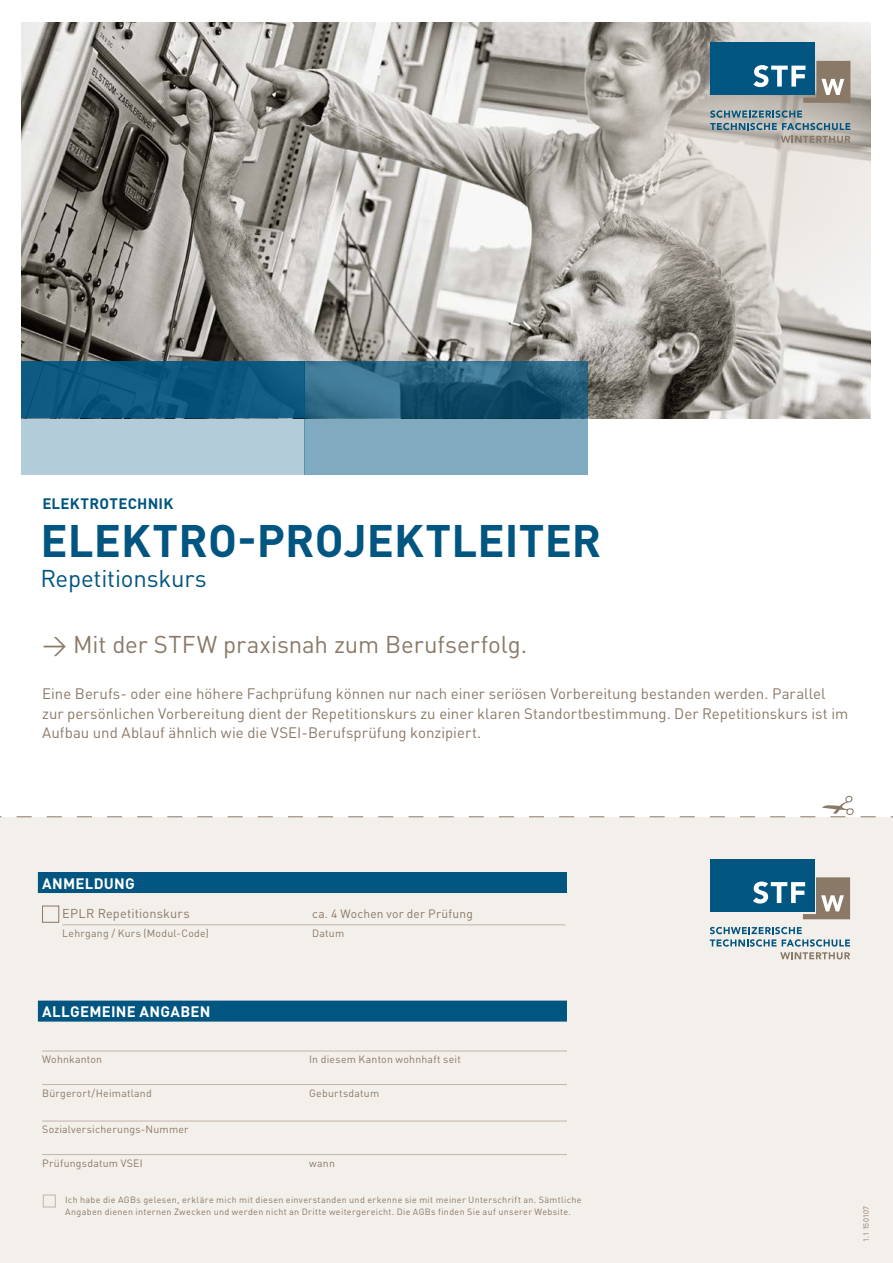
<style>
.page{position:relative;width:893px;height:1263px;background:#fff}
.page>*{position:absolute;margin:0;border:0;box-sizing:border-box;transform-origin:0 0}
.t1{font:700 45px "DIN Pro";letter-spacing:.005em;color:#005581}
.t2{font:24px "DIN Pro";letter-spacing:-.005em;color:#8a7967}
.t3{font:24px "DIN Pro";letter-spacing:-.01em;color:#005581}
.t4{font:15px/19.5px "DIN Pro";color:#8a7967}
.t5{font:700 15px "DIN Pro";letter-spacing:.015em;color:#fff}
.t6{font:700 15px "DIN Pro";letter-spacing:.02em;color:#005581}
.t7{font:12.75px "DIN Pro";letter-spacing:.01em;color:#8a7967}
.t8{font:12px "DIN Pro";letter-spacing:.02em;color:#8a7967}
.t9{font:10.5px "DIN Pro";letter-spacing:.02em;color:#8a7967}
.t10{font:9px/12px "DIN Pro";letter-spacing:.035em;color:#8a7967}
.t11{font:7.5px "DIN Pro";letter-spacing:.015em;color:#8a7967}
</style>
<div class="page">
<div style="left:0;top:817px;width:893px;height:446px;background:#f3efeb"></div>
<img style="left:21px;top:22px;width:850px;height:396px">
<div style="left:710px;top:859px;width:105px;height:52px;background:#005581"></div>
<svg style="left:710px;top:927px;width:140px;height:32px"></svg>
<svg style="left:753px;top:877px;width:97px;height:42px"></svg>
<div style="left:21px;top:418px;width:284px;height:57px;background:#b3ccd9"></div>
<div style="left:305px;top:418px;width:283px;height:57px;background:#80aac0"></div>
<div style="left:21px;top:362px;width:284px;height:56px;background:#0d5980"></div>
<svg style="left:305px;top:362px;width:283px;height:56px;background:#235e7b"></svg>
<svg style="left:535px;top:22px;width:336px;height:352px;background:#bebbb5"></svg>
<div style="left:710px;top:43px;width:105px;height:52px;background:#005581"></div>
<svg style="left:710px;top:110px;width:140px;height:20px;background:#8c9fa6"></svg>
<svg style="left:781px;top:136px;width:69px;height:7px"></svg>
<svg style="left:753px;top:61px;width:97px;height:42px"></svg>
<div style="left:38px;top:1000px;width:529px;height:21px;background:#005581"></div>
<hr style="left:42px;top:1051px;width:525px;height:1px;background:#c2b6a8">
<hr style="left:42px;top:1084px;width:525px;height:1px;background:#c2b6a8">
<hr style="left:42px;top:1121px;width:525px;height:1px;background:#c2b6a8">
<hr style="left:42px;top:1154px;width:525px;height:1px;background:#c2b6a8">
<div style="left:38px;top:872px;width:529px;height:21px;background:#005581"></div>
<hr style="left:62px;top:924px;width:503px;height:1px;background:#c2b6a8">
<div style="left:42px;top:906px;width:17px;height:17px;border:1px solid #8a7967"></div>
<div style="left:43px;top:1194px;width:13px;height:13px;border:1px solid #c2b6a8"></div>
<svg style="left:0;top:796px;width:893px;height:21px"></svg>
<p class="t6" style="left:42px;top:491px;width:133px">ELEKTROTECHNIK</p>
<h1 class="t1" style="left:41px;top:503px;width:562px">ELEKTRO-PROJEKTLEITER</h1>
<h2 class="t3" style="left:40px;top:559px;width:168px">Repetitionskurs</h2>
<h2 class="t2" style="left:43px;top:625px;width:486px">→ Mit der STFW praxisnah zum Berufserfolg.</h2>
<p class="t4" style="left:42px;top:683px;width:808px">Eine Berufs- oder eine höhere Fachprüfung können nur nach einer seriösen Vorbereitung bestanden werden. Parallel zur persönlichen Vorbereitung dient der Repetitionskurs zu einer klaren Standortbestimmung. Der Repetitionskurs ist im<br>Aufbau und Ablauf ähnlich wie die VSEI-Berufsprüfung konzipiert.</p>
<p class="t5" style="left:42px;top:871px;width:94px">ANMELDUNG</p>
<p class="t7" style="left:62px;top:904px;width:129px">EPLR Repetitionskurs</p>
<p class="t8" style="left:312px;top:904px;width:162px">ca. 4 Wochen vor der Prüfung</p>
<p class="t9" style="left:62px;top:925px;width:148px">Lehrgang / Kurs (Modul-Code)</p>
<p class="t9" style="left:312px;top:925px;width:34px">Datum</p>
<p class="t5" style="left:42px;top:999px;width:170px">ALLGEMEINE ANGABEN</p>
<p class="t9" style="left:42px;top:1051px;width:62px">Wohnkanton</p>
<p class="t9" style="left:309px;top:1051px;width:153px">In diesem Kanton wohnhaft seit</p>
<p class="t9" style="left:42px;top:1085px;width:111px">Bürgerort/Heimatland</p>
<p class="t9" style="left:309px;top:1085px;width:72px">Geburtsdatum</p>
<p class="t9" style="left:42px;top:1121px;width:148px">Sozialversicherungs-Nummer</p>
<p class="t9" style="left:42px;top:1155px;width:102px">Prüfungsdatum VSEI</p>
<p class="t9" style="left:309px;top:1155px;width:27px">wann</p>
<p class="t10" style="left:65px;top:1193px;width:518px">Ich habe die AGBs gelesen, erkläre mich mit diesen einverstanden und erkenne sie mit meiner Unterschrift an. Sämtliche<br>Angaben dienen internen Zwecken und werden nicht an Dritte weitergereicht. Die AGBs finden Sie auf unserer Website.</p>
<p class="t11" style="left:860px;top:1242px;width:37px;rotate:-90deg">1.1 150107</p>
</div>
